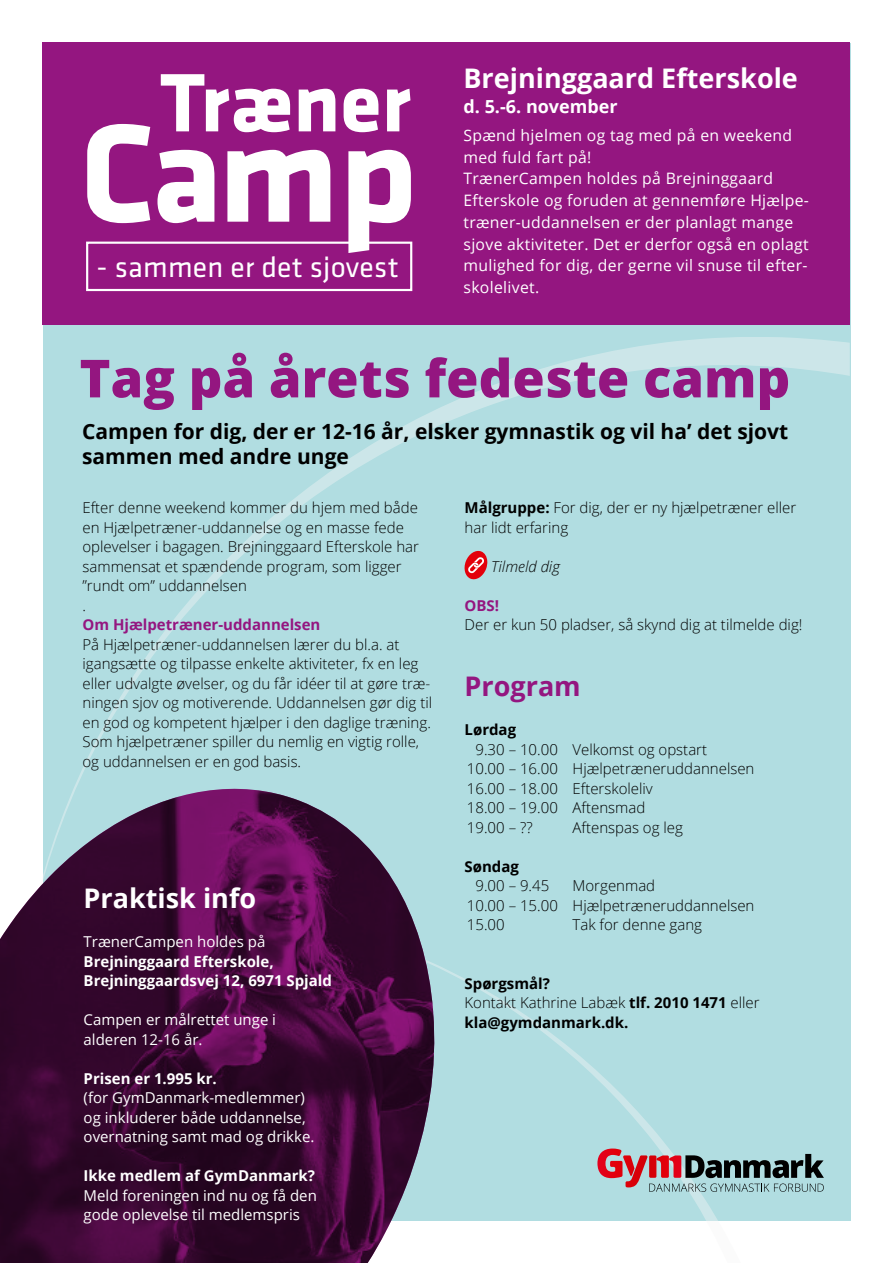
<style>
.page{position:relative;width:893px;height:1263px;background:#fff}
.page>*{position:absolute;margin:0;border:0;box-sizing:border-box;transform-origin:0 0}
.t1{font:700 144.6px "Klavika";color:#fff}
.t2{font:700 85.8px "Klavika";letter-spacing:-.005em;color:#fff}
.t3{font:800 52.5px "Open Sans";color:#941680}
.t4{font:29.85px "Klavika";letter-spacing:.01em;color:#fff}
.t5{font:700 27px "Open Sans";color:#fff}
.t6{font:700 27px "Open Sans";color:#941680}
.t7{font:700 21px/25.2px "Open Sans";color:#000}
.t8{font:700 18px "Open Sans";color:#fff}
.t9{font:15.75px/21.8px "Open Sans";letter-spacing:.02em;color:#fff}
.t10{font:300 15px/19.5px "Open Sans";color:#000}
.t11{font:15px/19.5px "Open Sans";color:#fff}
.t12{font:700 15px/19.5px "Open Sans";color:#fff}
.t13{font:700 15px/19.5px "Open Sans";color:#000}
.t14{font:700 15px "Open Sans";color:#941680}
.t15{font:italic 300 15px "Open Sans";color:#000}
.s1{font-weight:700}
.s2{font-weight:300}
</style>
<div class="page">
<div style="left:43px;top:43px;width:807px;height:282px;background:#941680"></div>
<div style="left:43px;top:337px;width:807px;height:884px;background:#b1dde1"></div>
<div style="left:43px;top:754px;width:394px;height:467px;background:#b1dde1"></div>
<img style="left:0;top:789px;width:436px;height:474px">
<svg style="left:597px;top:1148px;width:227px;height:44px"></svg>
<div style="left:86px;top:242px;width:326px;height:49px;border:2px solid #fff"></div>
<svg style="left:463px;top:549px;width:24px;height:31px"></svg>
<h2 class="t2" style="left:160px;top:56px;width:253px">Træner</h2>
<h1 class="t1" style="left:80px;top:95px;width:338px">Camp</h1>
<h3 class="t4" style="left:97px;top:251px;width:303px">- sammen er det sjovest</h3>
<h3 class="t5" style="left:463px;top:59px;width:336px">Brejninggaard Efterskole</h3>
<p class="t8" style="left:463px;top:94px;width:156px">d. 5.-6. november</p>
<p class="t9" style="left:463px;top:124px;width:347px">Spænd hjelmen og tag med på en weekend med fuld fart på!<br>TrænerCampen holdes på Brejninggaard Efterskole og foruden at gennemføre Hjælpe&shy;træner-uddannelsen er der planlagt mange sjove aktiviteter. Det er derfor også en oplagt mulighed for dig, der gerne vil snuse til efter&shy;skolelivet.</p>
<h3 class="t3" style="left:80px;top:338px;width:712px">Tag på årets fedeste camp</h3>
<h3 class="t7" style="left:82px;top:418px;width:708px">Campen for dig, der er 12-16 år, elsker gymnastik og vil ha’ det sjovt sammen med andre unge</h3>
<p class="t10" style="left:465px;top:498px;width:333px"><span class="s1">Målgruppe:</span> For dig, der er ny hjælpetræner eller har lidt erfaring</p>
<p class="t15" style="left:491px;top:556px;width:70px">Tilmeld dig</p>
<p class="t14" style="left:465px;top:595px;width:36px">OBS!</p>
<p class="t10" style="left:465px;top:615px;width:339px">Der er kun 50 pladser, så skynd dig at tilmelde dig!</p>
<p class="t10" style="left:82px;top:498px;width:338px">Efter denne weekend kommer du hjem med både en Hjælpetræner-uddannelse og en masse fede oplevelser i bagagen. Brejninggaard Efterskole har sammensat et spændende program, som ligger ”rundt om” uddannelsen<br>.</p>
<p class="t14" style="left:82px;top:614px;width:239px">Om Hjælpetræner-uddannelsen</p>
<p class="t10" style="left:82px;top:634px;width:351px">På Hjælpetræner-uddannelsen lærer du bl.a. at igangsætte og tilpasse enkelte aktiviteter, fx en leg eller udvalgte øvelser, og du får idéer til at gøre træ&shy;ningen sjov og motiverende. Uddannelsen gør dig til en god og kompetent hjælper i den daglige træning.<br>Som hjælpetræner spiller du nemlig en vigtig rolle, og uddannelsen er en god basis.</p>
<h3 class="t6" style="left:465px;top:667px;width:118px">Program</h3>
<p class="t13" style="left:465px;top:720px;width:53px">Lørdag</p>
<p class="t10" style="left:467px;top:739px;width:289px;text-indent:9px">9.30 – 10.00 Velkomst og opstart<br>10.00 – 16.00 Hjælpetræneruddannelsen<br>16.00 – 18.00 Efterskoleliv<br>18.00 – 19.00 Aftensmad<br>19.00 – ??</p>
<p class="t10" style="left:573px;top:817px;width:112px">Aftenspas og leg</p>
<h3 class="t5" style="left:84px;top:879px;width:174px">Praktisk info</h3>
<p class="t11" style="left:84px;top:932px;width:183px">TrænerCampen holdes på</p>
<p class="t12" style="left:84px;top:951px;width:250px">Brejninggaard Efterskole,<br>Brejninggaardsvej 12, 6971 Spjald</p>
<p class="t11" style="left:84px;top:1010px;width:194px">Campen er målrettet unge i alderen 12-16 år.</p>
<p class="t12" style="left:84px;top:1068px;width:135px">Prisen er 1.995 kr.</p>
<p class="t11" style="left:84px;top:1088px;width:232px">(for GymDanmark-medlemmer) og inkluderer både uddannelse, overnatning samt mad og drikke.</p>
<p class="t12" style="left:84px;top:1166px;width:233px">Ikke medlem af GymDanmark?</p>
<p class="t11" style="left:84px;top:1185px;width:235px">Meld foreningen ind nu og få den gode oplevelse til medlemspris</p>
<p class="t13" style="left:465px;top:856px;width:56px">Søndag</p>
<p class="t10" style="left:475px;top:876px;width:75px">9.00 – 9.45</p>
<p class="t10" style="left:467px;top:876px;width:289px;text-indent:106px">Morgenmad<br>10.00 – 15.00 Hjælpetræneruddannelsen<br>15.00</p>
<p class="t10" style="left:573px;top:915px;width:131px">Tak for denne gang</p>
<p class="t13" style="left:465px;top:973px;width:297px">Spørgsmål?<br><span class="s2">Kontakt Kathrine Labæk</span> tlf. 2010 1471 <span class="s2">eller </span>kla@gymdanmark.dk.</p>
</div>
